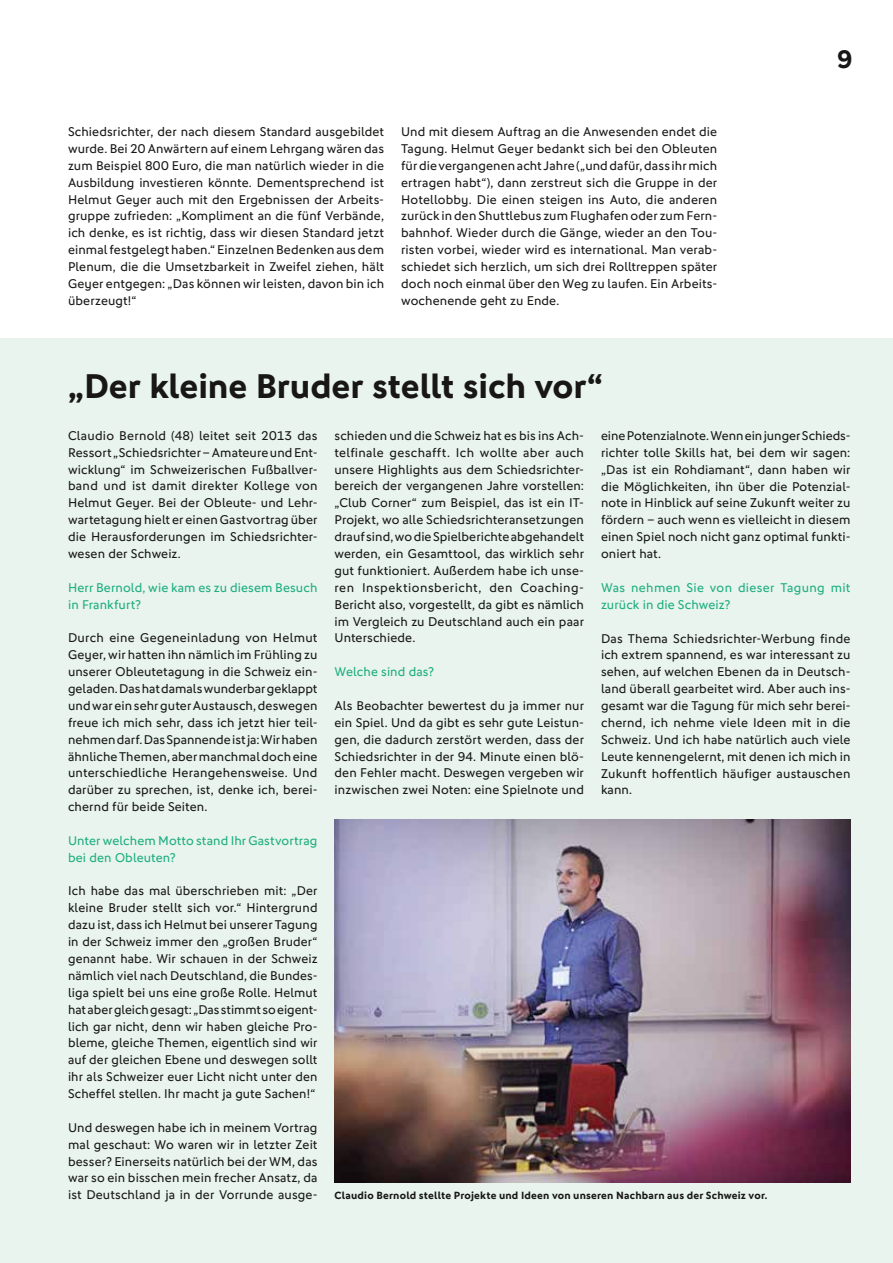
<style>
.page{position:relative;width:893px;height:1263px;background:#fff}
.page>*{position:absolute;margin:0;border:0;box-sizing:border-box;transform-origin:0 0}
.t1{font:700 34.5px "DFB Sans";letter-spacing:-.005em;color:#181716}
.t2{font:700 25.5px "DFB Sans";color:#181716}
.t3{font:12.75px/17px "DFB Sans";letter-spacing:.01em;color:#181716;text-align:justify}
.t4{font:12.75px/17px "DFB Sans";letter-spacing:.01em;color:#1cad80}
.t5{font:700 10.5px "DFB Sans";letter-spacing:.02em;color:#181716}
</style>
<div class="page">
<div style="left:0;top:338px;width:893px;height:925px;background:#e8f4ed"></div>
<img style="left:334px;top:819px;width:516px;height:363px">
<p class="t3" style="left:68px;top:123px;width:318px">Schiedsrichter, der nach diesem Standard ausgebildet wurde. Bei 20 Anwärtern auf einem Lehrgang wären das zum Beispiel 800 Euro, die man natürlich wieder in die Ausbildung investieren könnte. Dementsprechend ist Helmut Geyer auch mit den Ergebnissen der Arbeits&shy;gruppe zufrieden: „Kompliment an die fünf Verbände, ich denke, es ist richtig, dass wir diesen Standard jetzt einmal festgelegt haben.“ Einzelnen Bedenken aus dem Plenum, die die Umsetzbarkeit in Zweifel ziehen, hält Geyer entgegen: „Das können wir leisten, davon bin ich überzeugt!“</p>
<p class="t3" style="left:401px;top:123px;width:318px">Und mit diesem Auftrag an die Anwesenden endet die Tagung. Helmut Geyer bedankt sich bei den Obleuten für die vergangenen acht Jahre („und dafür, dass ihr mich ertragen habt“), dann zerstreut sich die Gruppe in der Hotellobby. Die einen steigen ins Auto, die anderen zurück in den Shuttlebus zum Flughafen oder zum Fern&shy;bahnhof. Wieder durch die Gänge, wieder an den Tou&shy;risten vorbei, wieder wird es international. Man verab&shy;schiedet sich herzlich, um sich drei Rolltreppen später doch noch einmal über den Weg zu laufen. Ein Arbeits&shy;wochenende geht zu Ende.</p>
<h2 class="t2" style="left:837px;top:44px;width:17px">9</h2>
<h1 class="t1" style="left:68px;top:365px;width:536px">„Der kleine Bruder stellt sich vor“</h1>
<p class="t3" style="left:68px;top:427px;width:251px">Claudio Bernold (48) leitet seit 2013 das Ressort „Schiedsrichter – Amateure und Ent&shy;wicklung“ im Schweizerischen Fußballver&shy;band und ist damit direkter Kollege von Helmut Geyer. Bei der Obleute- und Lehr&shy;wartetagung hielt er einen Gastvortrag über die Herausforderungen im Schiedsrichter&shy;wesen der Schweiz.</p>
<p class="t4" style="left:68px;top:579px;width:251px">Herr Bernold, wie kam es zu diesem Besuch in Frankfurt?</p>
<p class="t3" style="left:68px;top:629px;width:251px">Durch eine Gegeneinladung von Helmut Geyer, wir hatten ihn nämlich im Frühling zu unserer Obleutetagung in die Schweiz ein&shy;geladen. Das hat damals wunderbar geklappt und war ein sehr guter Austausch, deswegen freue ich mich sehr, dass ich jetzt hier teil&shy;nehmen darf. Das Spannende ist ja: Wir haben ähnliche Themen, aber manchmal doch eine unterschiedliche Herangehensweise. Und darüber zu sprechen, ist, denke ich, berei&shy;chernd für beide Seiten.</p>
<p class="t4" style="left:68px;top:832px;width:251px">Unter welchem Motto stand Ihr Gastvortrag bei den Obleuten?</p>
<p class="t3" style="left:68px;top:882px;width:251px;text-align:left">Ich habe das mal überschrieben mit: „Der kleine Bruder stellt sich vor.“ Hintergrund dazu ist, dass ich Helmut bei unserer Tagung in der Schweiz immer den „großen Bruder“ genannt habe. Wir schauen in der Schweiz nämlich viel nach Deutschland, die Bundes&shy;liga spielt bei uns eine große Rolle. Helmut hat aber gleich gesagt: „Das stimmt so eigent&shy;lich gar nicht, denn wir haben gleiche Pro&shy;bleme, gleiche Themen, eigentlich sind wir auf der gleichen Ebene und deswegen sollt ihr als Schweizer euer Licht nicht unter den Scheffel stellen. Ihr macht ja gute Sachen!“</p>
<p class="t3" style="left:68px;top:1119px;width:251px">Und deswegen habe ich in meinem Vortrag mal geschaut: Wo waren wir in letzter Zeit besser? Einerseits natürlich bei der WM, das war so ein bisschen mein frecher Ansatz, da ist Deutschland ja in der Vorrunde ausge-</p>
<p class="t3" style="left:334px;top:427px;width:251px">schieden und die Schweiz hat es bis ins Ach&shy;telfinale geschafft. Ich wollte aber auch unsere Highlights aus dem Schiedsrichter&shy;bereich der vergangenen Jahre vorstellen: „Club Corner“ zum Beispiel, das ist ein IT-Projekt, wo alle Schiedsrichteransetzungen drauf sind, wo die Spielberichte abgehandelt werden, ein Gesamttool, das wirklich sehr gut funktioniert. Außerdem habe ich unse&shy;ren Inspektionsbericht, den Coaching-Bericht also, vorgestellt, da gibt es nämlich im Vergleich zu Deutschland auch ein paar Unterschiede.</p>
<p class="t4" style="left:334px;top:663px;width:101px">Welche sind das?</p>
<p class="t3" style="left:334px;top:697px;width:251px">Als Beobachter bewertest du ja immer nur ein Spiel. Und da gibt es sehr gute Leistun&shy;gen, die dadurch zerstört werden, dass der Schiedsrichter in der 94. Minute einen blö&shy;den Fehler macht. Deswegen vergeben wir inzwischen zwei Noten: eine Spielnote und</p>
<p class="t3" style="left:601px;top:427px;width:251px">eine Potenzialnote. Wenn ein junger Schieds&shy;richter tolle Skills hat, bei dem wir sagen: „Das ist ein Rohdiamant“, dann haben wir die Möglichkeiten, ihn über die Potenzial&shy;note in Hinblick auf seine Zukunft weiter zu fördern – auch wenn es vielleicht in diesem einen Spiel noch nicht ganz optimal funkti&shy;oniert hat.</p>
<p class="t4" style="left:601px;top:579px;width:251px">Was nehmen Sie von dieser Tagung mit zurück in die Schweiz?</p>
<p class="t3" style="left:601px;top:629px;width:251px">Das Thema Schiedsrichter-Werbung finde ich extrem spannend, es war interessant zu sehen, auf welchen Ebenen da in Deutsch&shy;land überall gearbeitet wird. Aber auch ins&shy;gesamt war die Tagung für mich sehr berei&shy;chernd, ich nehme viele Ideen mit in die Schweiz. Und ich habe natürlich auch viele Leute kennengelernt, mit denen ich mich in Zukunft hoffentlich häufiger austauschen kann.</p>
<p class="t5" style="left:334px;top:1189px;width:434px">Claudio Bernold stellte Projekte und Ideen von unseren Nachbarn aus der Schweiz vor.</p>
</div>
